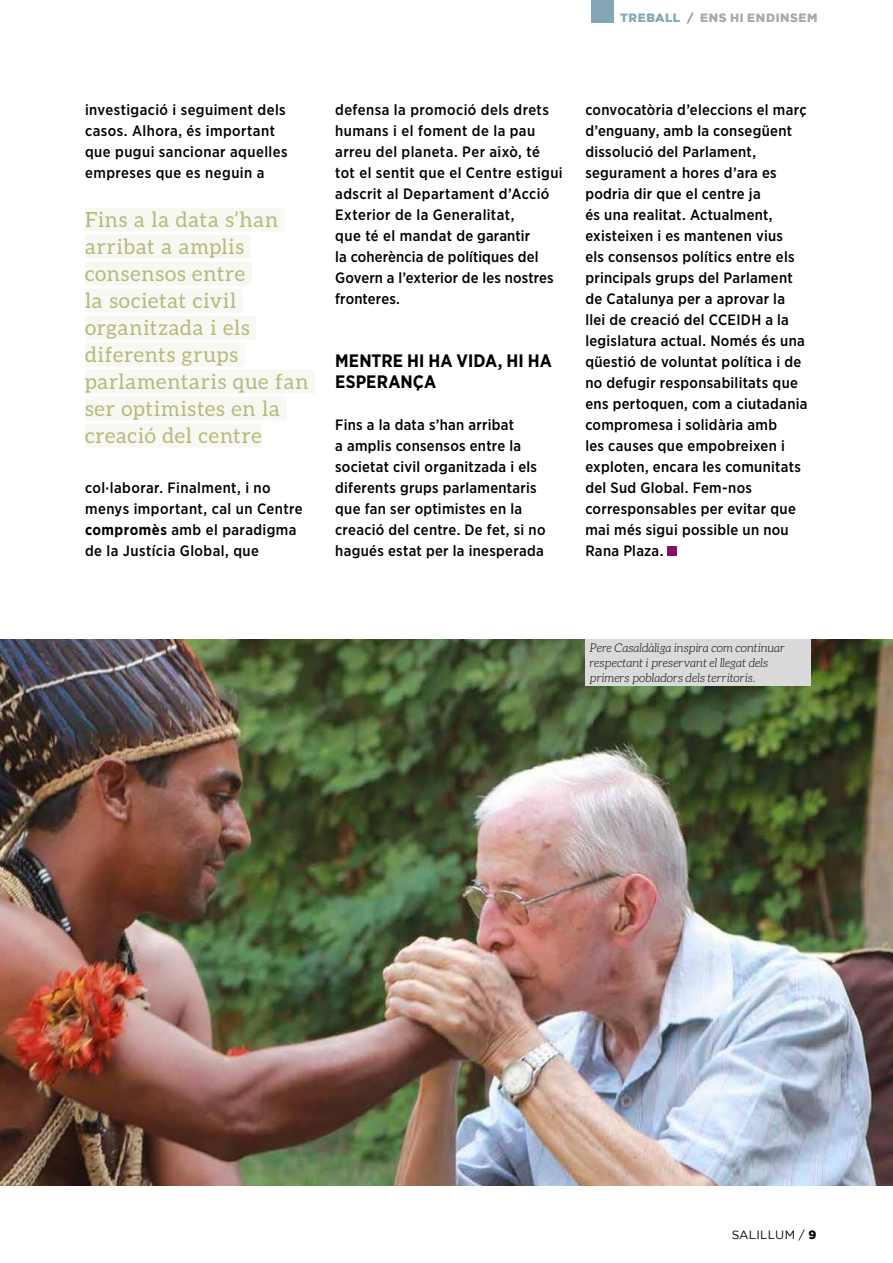
<style>
.page{position:relative;width:893px;height:1263px;background:#fff}
.page>*{position:absolute;margin:0;border:0;box-sizing:border-box;transform-origin:0 0}
.t1{font:21px/27px "Aleo";letter-spacing:.04em;color:#b7b87b}
.t2{font:700 18px/21px "Gotham Narrow";letter-spacing:.005em;color:#000}
.t3{font:500 15px/21px "Gotham Narrow";letter-spacing:.02em;color:#000}
.t4{font:italic 300 12px/15px "Aleo";letter-spacing:.005em;color:#000}
.t5{font:900 12px "Gotham";letter-spacing:.05em;color:#a8a8a7}
.t6{font:12px "Gotham";letter-spacing:.015em;color:#000}
.s1{color:#83a6b5}
.s2{font-weight:700}
.s3{font-weight:900}
</style>
<div class="page">
<div style="left:591px;top:0;width:22px;height:22px;background:#83a6b5"></div>
<img style="left:0;top:640px;width:893px;height:546px">
<div style="left:668px;top:546px;width:9px;height:10px;background:#8a1161"></div>
<div style="left:585px;top:640px;width:225px;height:46px;background:#dadada"></div>
<div style="left:85px;top:208px;width:200px;height:24px;background:#f8f8f3"></div>
<div style="left:85px;top:235px;width:166px;height:24px;background:#f8f8f3"></div>
<div style="left:85px;top:262px;width:167px;height:24px;background:#f8f8f3"></div>
<div style="left:85px;top:289px;width:158px;height:24px;background:#f8f8f3"></div>
<div style="left:85px;top:316px;width:171px;height:24px;background:#f8f8f3"></div>
<div style="left:85px;top:343px;width:160px;height:24px;background:#f8f8f3"></div>
<div style="left:85px;top:370px;width:230px;height:24px;background:#f8f8f3"></div>
<div style="left:85px;top:397px;width:202px;height:24px;background:#f8f8f3"></div>
<div style="left:85px;top:424px;width:177px;height:24px;background:#f8f8f3"></div>
<p class="t5" style="left:620px;top:11px;width:199px"><span class="s1">TREBALL /</span> ENS HI ENDINSEM</p>
<p class="t3" style="left:85px;top:99px;width:204px">investigació i seguiment dels casos. Alhora, és important que pugui sancionar aquelles empreses que es neguin a</p>
<h1 class="t1" style="left:85px;top:206px;width:225px">Fins a la data s’han arribat a amplis consensos entre<br>la societat civil organitzada i els diferents grups parlamentaris que fan ser optimistes en la creació del centre</h1>
<p class="t3" style="left:85px;top:477px;width:219px">col·laborar. Finalment, i no menys important, cal un Centre <span class="s2">compromès</span> amb el paradigma de la Justícia Global, que</p>
<p class="t3" style="left:335px;top:99px;width:229px">defensa la promoció dels drets humans i el foment de la pau arreu del planeta. Per això, té tot el sentit que el Centre estigui adscrit al Departament d’Acció<br>Exterior de la Generalitat,<br>que té el mandat de garantir<br>la coherència de polítiques del<br>Govern a l’exterior de les nostres fronteres.</p>
<p class="t2" style="left:335px;top:350px;width:218px">MENTRE HI HA VIDA, HI HA<br>ESPERANÇA</p>
<p class="t3" style="left:335px;top:414px;width:212px">Fins a la data s’han arribat<br>a amplis consensos entre la societat civil organitzada i els diferents grups parlamentaris que fan ser optimistes en la creació del centre. De fet, si no hagués estat per la inesperada</p>
<p class="t3" style="left:585px;top:99px;width:224px">convocatòria d’eleccions el març d’enguany, amb la consegüent dissolució del Parlament, segurament a hores d’ara es podria dir que el centre ja<br>és una realitat. Actualment, existeixen i es mantenen vius<br>els consensos polítics entre els principals grups del Parlament de Catalunya per a aprovar la llei de creació del CCEIDH a la legislatura actual. Només és una qüestió de voluntat política i de no defugir responsabilitats que ens pertoquen, com a ciutadania compromesa i solidària amb<br>les causes que empobreixen i exploten, encara les comunitats del Sud Global. Fem-nos corresponsables per evitar que mai més sigui possible un nou<br>Rana Plaza.</p>
<p class="t4" style="left:590px;top:640px;width:197px">Pere Casaldàliga inspira com continuar respectant i preservant el llegat dels primers pobladors dels territoris.</p>
<p class="t6" style="left:731px;top:1228px;width:87px">SALILLUM / <span class="s3">9</span></p>
</div>
